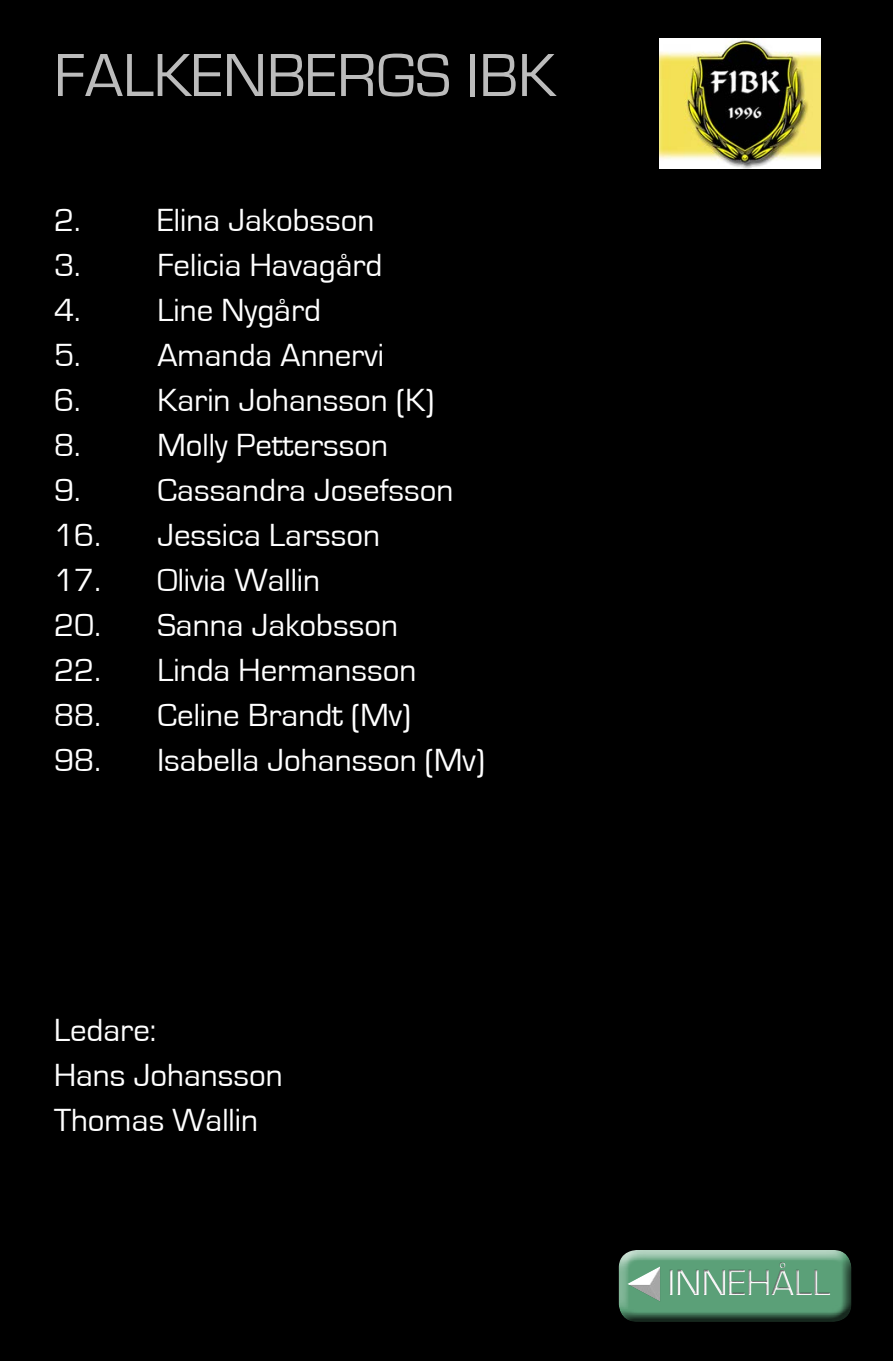
<style>
.page{position:relative;width:893px;height:1361px;background:#000}
.page>*{position:absolute;margin:0;border:0;box-sizing:border-box;transform-origin:0 0}
.t1{font:63px "Eurostile";color:#bcbcbc}
.t2{font:37.5px "Eurostile";color:#fff}
.t3{font:33px/45px "Eurostile";color:#fff}
</style>
<div class="page">
<div style="left:608px;top:1239px;width:249px;height:81px;background:#fff;opacity:.75"></div>
<div style="left:613px;top:1251px;width:249px;height:71px;background:#000;opacity:.75"></div>
<div style="left:658px;top:1260px;width:184px;height:46px;background:#5ba078"></div>
<div style="left:658px;top:1260px;width:184px;height:42px;background:#000;opacity:.75"></div>
<div style="left:615px;top:1255px;width:58px;height:34px;background:#fff;opacity:.75"></div>
<div style="left:615px;top:1259px;width:58px;height:43px;background:#000;opacity:.75"></div>
<img style="left:659px;top:38px;width:162px;height:130px">
<h1 class="t1" style="left:54px;top:41px;width:504px">FALKENBERGS IBK</h1>
<p class="t3" style="left:54px;top:198px;width:322px">2. Elina Jakobsson</p>
<p class="t3" style="left:54px;top:243px;width:330px">3. Felicia Havagård</p>
<p class="t3" style="left:54px;top:288px;width:268px">4. Line Nygård</p>
<p class="t3" style="left:54px;top:333px;width:331px">5. Amanda Annervi</p>
<p class="t3" style="left:54px;top:378px;width:382px">6. Karin Johansson (K)</p>
<p class="t3" style="left:54px;top:423px;width:336px">8. Molly Pettersson</p>
<p class="t3" style="left:54px;top:468px;width:401px">9. Cassandra Josefsson</p>
<p class="t3" style="left:54px;top:513px;width:328px">16. Jessica Larsson</p>
<p class="t3" style="left:54px;top:558px;width:268px">17. Olivia Wallin</p>
<p class="t3" style="left:54px;top:603px;width:346px">20. Sanna Jakobsson</p>
<p class="t3" style="left:54px;top:648px;width:364px">22. Linda Hermansson</p>
<p class="t3" style="left:54px;top:693px;width:359px">88. Celine Brandt (Mv)</p>
<p class="t3" style="left:54px;top:738px;width:432px">98. Isabella Johansson (Mv)</p>
<p class="t3" style="left:54px;top:1008px;width:230px">Ledare:<br>Hans Johansson<br>Thomas Wallin</p>
<p class="t2" style="left:668px;top:1262px;width:164px">INNEHÅLL</p>
</div>
